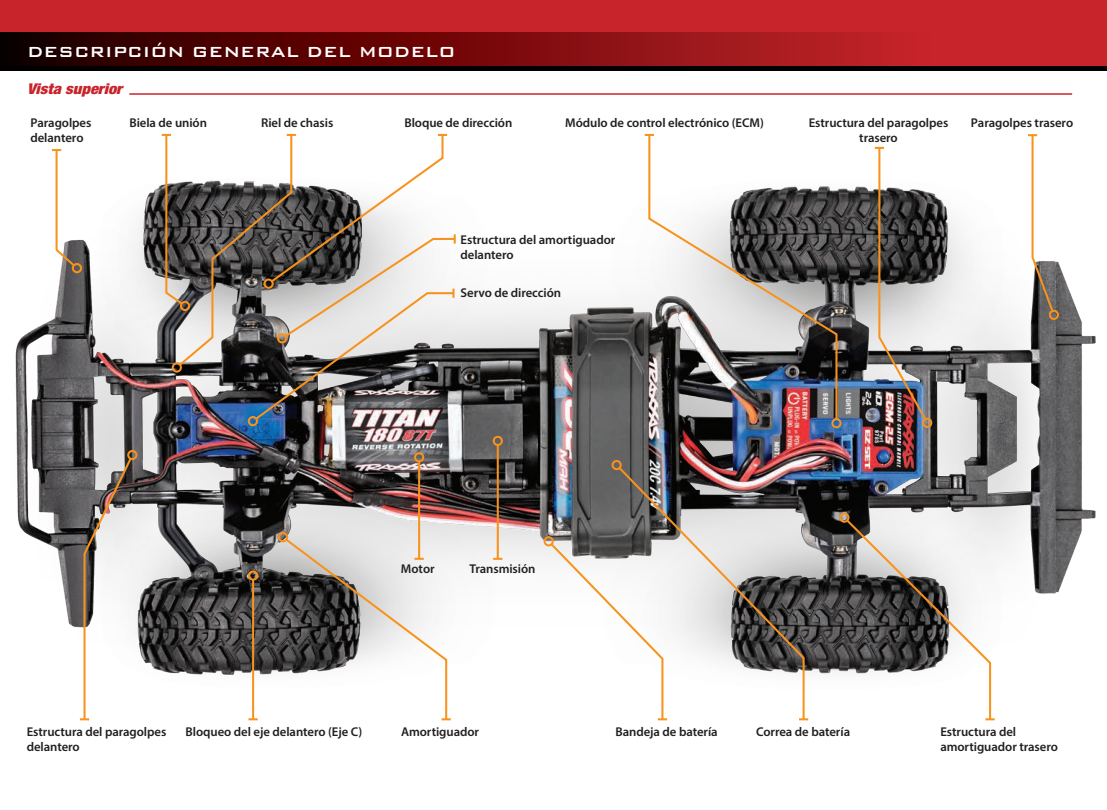
<style>
.page{position:relative;width:1107px;height:810px;background:#fff}
.page>*{position:absolute;margin:0;border:0;box-sizing:border-box;transform-origin:0 0}
.t1{font:19.5px "Bank Gothic Medium BT";color:#fff}
.t2{font:italic 900 condensed 14.85px "Helvetica Neue LT Std";color:#c8242b;scale:1.11 1}
.t3{font:600 12.75px/15.3px "Myriad Pro";letter-spacing:-.005em;color:#231f20}
.t4{font:600 12.75px/15.3px "Myriad";letter-spacing:-.005em;color:#231f20}
</style>
<div class="page">
<img style="left:15px;top:93px;width:1081px;height:628px">
<div style="left:0;top:0;width:1107px;height:70px;background:#000"></div>
<div style="left:0;top:0;width:1107px;height:51px;background:#c8242b"></div>
<svg style="left:0;top:32px;width:1107px;height:34px;background:#7f0f12"></svg>
<hr style="left:129px;top:93px;width:943px;height:2px;background:#c8242b">
<div style="left:72px;top:263px;width:10px;height:10px;border:2px solid #f7931d;border-radius:50%"></div>
<svg style="left:52px;top:148px;width:25px;height:120px"></svg>
<svg style="left:647px;top:133px;width:192px;height:288px"></svg>
<div style="left:831px;top:418px;width:11px;height:10px;border:2px solid #f7931d;border-radius:50%"></div>
<svg style="left:645px;top:134px;width:9px;height:2px"></svg>
<svg style="left:617px;top:465px;width:189px;height:256px"></svg>
<div style="left:612px;top:460px;width:10px;height:10px;border:2px solid #f7931d;border-radius:50%"></div>
<svg style="left:799px;top:718px;width:9px;height:2px"></svg>
<div style="left:839px;top:513px;width:10px;height:10px;border:2px solid #f7931d;border-radius:50%"></div>
<svg style="left:844px;top:518px;width:151px;height:203px"></svg>
<div style="left:127px;top:450px;width:10px;height:10px;border:2px solid #f7931d;border-radius:50%"></div>
<svg style="left:80px;top:456px;width:53px;height:265px"></svg>
<hr style="left:418px;top:461px;width:2px;height:98px;background:#f7931d">
<div style="left:414px;top:452px;width:10px;height:10px;border:2px solid #f7931d;border-radius:50%"></div>
<hr style="left:497px;top:445px;width:2px;height:114px;background:#f7931d">
<div style="left:493px;top:436px;width:10px;height:10px;border:2px solid #f7931d;border-radius:50%"></div>
<svg style="left:493px;top:558px;width:9px;height:2px"></svg>
<hr style="left:252px;top:580px;width:2px;height:139px;background:#f7931d">
<div style="left:248px;top:570px;width:10px;height:11px;border:2px solid #f7931d;border-radius:50%"></div>
<svg style="left:249px;top:718px;width:9px;height:2px"></svg>
<div style="left:278px;top:532px;width:10px;height:10px;border:2px solid #f7931d;border-radius:50%"></div>
<svg style="left:283px;top:537px;width:168px;height:184px"></svg>
<div style="left:544px;top:536px;width:10px;height:10px;border:2px solid #f7931d;border-radius:50%"></div>
<svg style="left:549px;top:541px;width:118px;height:180px"></svg>
<div style="left:248px;top:416px;width:10px;height:10px;border:2px solid #f7931d;border-radius:50%"></div>
<svg style="left:162px;top:133px;width:295px;height:289px"></svg>
<div style="left:1049px;top:310px;width:10px;height:10px;border:2px solid #f7931d;border-radius:50%"></div>
<svg style="left:1028px;top:133px;width:27px;height:181px"></svg>
<div style="left:922px;top:418px;width:10px;height:10px;border:2px solid #f7931d;border-radius:50%"></div>
<img style="left:875px;top:146px;width:53px;height:276px">
<p class="t1" style="left:27px;top:41px;width:430px">DESCRIPCIÓN GENERAL DEL MODELO</p>
<p class="t2" style="left:27px;top:80px;width:87px">Vista superior</p>
<p class="t3" style="left:129px;top:115px;width:79px">Biela de unión</p>
<p class="t3" style="left:261px;top:115px;width:74px">Riel de chasis</p>
<p class="t4" style="left:30px;top:116px;width:63px">Paragolpes delantero</p>
<p class="t3" style="left:404px;top:115px;width:109px">Bloque de dirección</p>
<p class="t3" style="left:565px;top:115px;width:200px">Módulo de control electrónico (ECM)</p>
<p class="t3" style="left:461px;top:232px;width:156px">Estructura del amortiguador delantero</p>
<p class="t3" style="left:461px;top:285px;width:102px">Servo de dirección</p>
<p class="t3" style="left:809px;top:115px;width:141px;text-align:center">Estructura del paragolpes trasero</p>
<p class="t4" style="left:971px;top:116px;width:104px">Paragolpes trasero</p>
<p class="t3" style="left:401px;top:561px;width:35px">Motor</p>
<p class="t3" style="left:469px;top:561px;width:68px">Transmisión</p>
<p class="t3" style="left:27px;top:723px;width:141px">Estructura del paragolpes delantero</p>
<p class="t3" style="left:401px;top:723px;width:80px">Amortiguador</p>
<p class="t3" style="left:186px;top:723px;width:178px">Bloqueo del eje delantero (Eje C)</p>
<p class="t3" style="left:615px;top:723px;width:104px">Bandeja de batería</p>
<p class="t3" style="left:756px;top:723px;width:95px">Correa de batería</p>
<p class="t3" style="left:940px;top:723px;width:119px">Estructura del amortiguador trasero</p>
</div>
